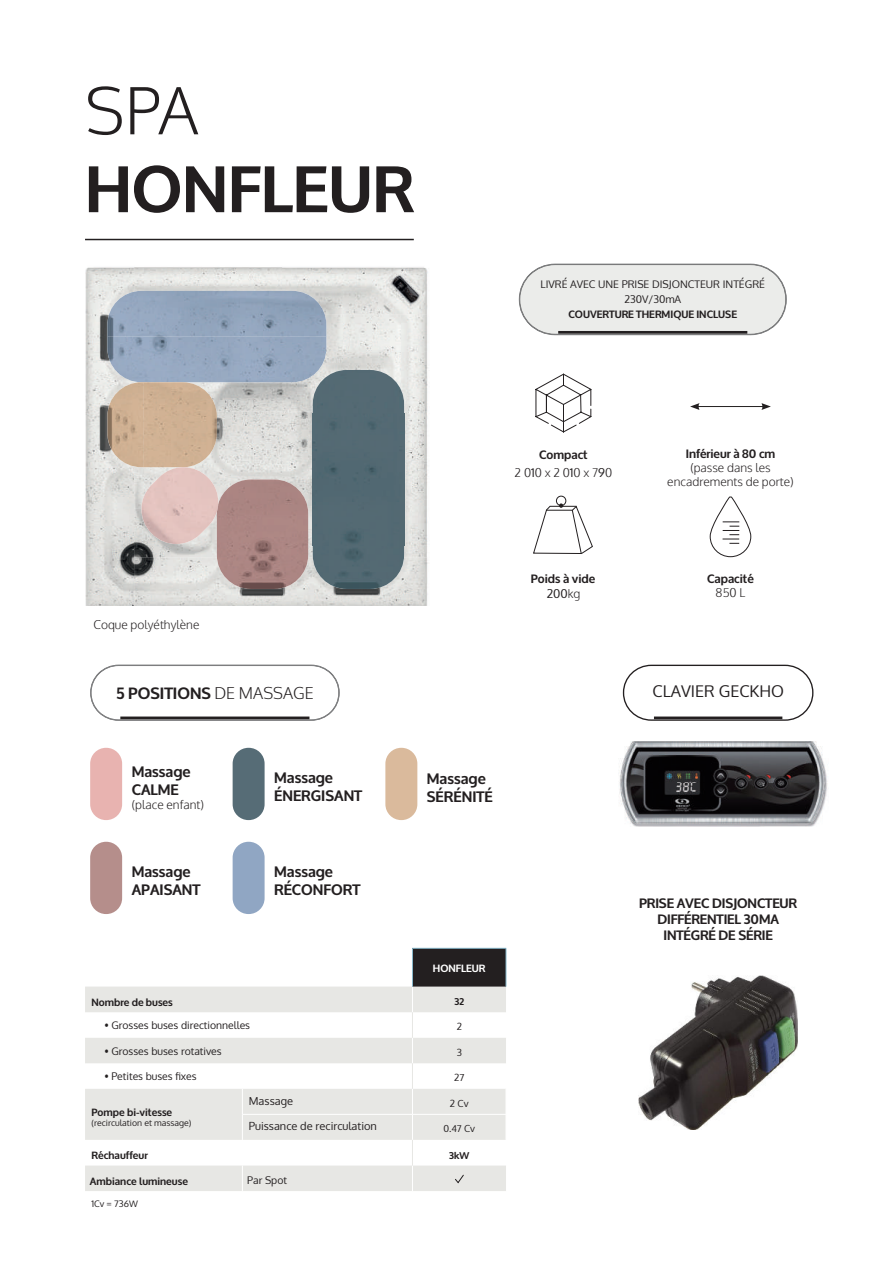
<style>
.page{position:relative;width:893px;height:1263px;background:#fff}
.page>*{position:absolute;margin:0;border:0;box-sizing:border-box;transform-origin:0 0}
.t1{font:700 64.95px "Oxygen";color:#231f20}
.t2{font:300 64.95px "Oxygen";color:#231f20}
.t3{font:700 16.2px "Oxygen";color:#231f20}
.t4{font:16.2px "Oxygen";color:#231f20}
.t5{font:700 15px/18px "Oxygen";color:#231f20}
.t6{font:700 13.5px/16.2px "Oxygen";letter-spacing:-.01em;color:#231f20;text-align:center}
.t7{font:300 12px/17.5px "Oxygen";color:#231f20;text-align:center}
.t8{font:700 12px/14.4px "Oxygen";color:#231f20;text-align:center}
.t9{font:11.1px "Oxygen";color:#231f20}
.t10{font:10.5px/15px "Oxygen";color:#231f20;text-align:center}
.t11{font:700 10.5px "Oxygen";color:#231f20}
.t12{font:10.35px "Oxygen";color:#231f20}
.t13{font:700 10.35px "Oxygen";color:#231f20}
.t14{font:700 10.35px "Oxygen";color:#fff}
.t15{font:9.75px "Oxygen";color:#231f20}
.t16{font:700 9.75px "Oxygen";color:#231f20}
.t17{font:9.45px "Oxygen";color:#231f20}
.t18{font:9px "Oxygen";color:#231f20}
.t19{font:8.7px "Oxygen";color:#231f20}
.s1{font-weight:700}
.s2{font-weight:400}
.s3{font-weight:300}
.s4{font-size:9.75px}
</style>
<div class="page">
<img style="left:134px;top:557px;width:294px;height:49px">
<img style="left:85px;top:267px;width:49px;height:339px">
<img style="left:404px;top:412px;width:24px;height:145px">
<img style="left:282px;top:412px;width:31px;height:145px">
<img style="left:134px;top:509px;width:83px;height:48px">
<img style="left:134px;top:460px;width:148px;height:49px">
<img style="left:217px;top:412px;width:65px;height:48px">
<img style="left:282px;top:363px;width:146px;height:49px">
<img style="left:217px;top:382px;width:65px;height:30px">
<img style="left:326px;top:314px;width:102px;height:49px">
<img style="left:282px;top:267px;width:146px;height:47px">
<img style="left:134px;top:267px;width:148px;height:24px">
<hr style="left:85px;top:239px;width:329px;height:1px;background:#231f20">
<div style="left:412px;top:948px;width:94px;height:38px;background:#231f20"></div>
<svg style="left:85px;top:986px;width:421px;height:205px;fill:#e7e7e4"></svg>
<hr style="left:243px;top:1114px;width:169px;height:1px;background:#fff">
<svg style="left:242px;top:1165px;width:1px;height:26px"></svg>
<hr style="left:412px;top:1114px;width:94px;height:1px;background:#fff">
<svg style="left:242px;top:1089px;width:1px;height:51px"></svg>
<hr style="left:412px;top:948px;width:94px;height:1px;background:#8abacd">
<hr style="left:412px;top:948px;width:1px;height:38px;background:#8abacd">
<hr style="left:506px;top:948px;width:1px;height:38px;background:#8abacd">
<svg style="left:412px;top:986px;width:1px;height:205px"></svg>
<svg style="left:454px;top:1174px;width:11px;height:10px"></svg>
<svg style="left:519px;top:264px;width:268px;height:71px;background:#e7e8e6"></svg>
<hr style="left:558px;top:331px;width:189px;height:3px;background:#231f20">
<svg style="left:90px;top:665px;width:250px;height:56px"></svg>
<hr style="left:120px;top:716px;width:189px;height:3px;background:#231f20">
<div style="left:90px;top:842px;width:32px;height:72px;background:#b58e8b;border-radius:16px"></div>
<div style="left:233px;top:748px;width:32px;height:72px;background:#566c76;border-radius:16px"></div>
<div style="left:233px;top:842px;width:32px;height:72px;background:#90a6c3;border-radius:16px"></div>
<div style="left:90px;top:748px;width:32px;height:72px;background:#e8b3b0;border-radius:16px"></div>
<div style="left:385px;top:748px;width:32px;height:72px;background:#daba9c;border-radius:16px"></div>
<svg style="left:535px;top:373px;width:57px;height:60px"></svg>
<svg style="left:709px;top:496px;width:42px;height:61px"></svg>
<hr style="left:697px;top:406px;width:67px;height:1px;background:#231f20">
<svg style="left:690px;top:403px;width:10px;height:7px"></svg>
<svg style="left:761px;top:403px;width:10px;height:7px"></svg>
<div style="left:556px;top:496px;width:10px;height:10px;border:1px solid #231f20;border-radius:50%"></div>
<svg style="left:533px;top:503px;width:60px;height:51px"></svg>
<img style="left:313px;top:370px;width:91px;height:219px">
<img style="left:217px;top:479px;width:91px;height:110px">
<img style="left:107px;top:291px;width:219px;height:91px">
<img style="left:107px;top:382px;width:110px;height:85px">
<img style="left:138px;top:467px;width:81px;height:77px">
<div style="left:623px;top:665px;width:190px;height:56px;border:1px solid #231f20;border-radius:27px"></div>
<hr style="left:654px;top:716px;width:128px;height:3px;background:#231f20">
<img style="left:619px;top:741px;width:209px;height:86px">
<img style="left:639px;top:976px;width:158px;height:153px">
<h1 class="t2" style="left:85px;top:81px;width:115px">SPA</h1>
<h1 class="t1" style="left:85px;top:149px;width:330px">HONFLEUR</h1>
<p class="t10" style="left:540px;top:278px;width:226px">LIVRÉ AVEC UNE PRISE DISJONCTEUR INTÉGRÉ<br>230V/30mA</p>
<p class="t11" style="left:568px;top:308px;width:170px">COUVERTURE THERMIQUE INCLUSE</p>
<p class="t7" style="left:515px;top:447px;width:99px"><span class="s1">Compact<br></span>2 0<span class="s2">1</span>0 x 2 0<span class="s2">1</span>0 x 7<span class="s2">9</span>0</p>
<p class="t8" style="left:686px;top:446px;width:91px">Inférieur à 80 cm</p>
<p class="t7" style="left:667px;top:461px;width:128px;line-height:14.4px">(passe dans les encadrements de porte)</p>
<p class="t7" style="left:94px;top:617px;width:107px">Coque polyéthylène</p>
<h2 class="t3" style="left:116px;top:683px;width:199px">5 POSITIONS <span class="s3">DE MASSAGE</span></h2>
<p class="t5" style="left:132px;top:762px;width:60px">Massage<br>CALME</p>
<p class="t7" style="left:132px;top:797px;width:74px">(place enfant)</p>
<p class="t5" style="left:132px;top:862px;width:70px">Massage<br>APAISANT</p>
<p class="t5" style="left:274px;top:769px;width:90px">Massage<br>ÉNERGISANT</p>
<p class="t5" style="left:274px;top:862px;width:88px">Massage<br>RÉCONFORT</p>
<p class="t5" style="left:427px;top:770px;width:67px">Massage<br>SÉRÉNITÉ</p>
<p class="t14" style="left:433px;top:962px;width:54px">HONFLEUR</p>
<p class="t13" style="left:91px;top:996px;width:83px">Nombre de buses</p>
<p class="t16" style="left:454px;top:996px;width:11px">32</p>
<p class="t12" style="left:104px;top:1021px;width:147px">ï Grosses buses directionnelles</p>
<p class="t15" style="left:457px;top:1022px;width:7px">2</p>
<p class="t12" style="left:104px;top:1047px;width:119px">ï Grosses buses rotatives</p>
<p class="t15" style="left:457px;top:1048px;width:7px">3</p>
<p class="t12" style="left:104px;top:1070px;width:94px">• Petites buses fixes</p>
<p class="t15" style="left:454px;top:1073px;width:12px">27</p>
<p class="t13" style="left:91px;top:1105px;width:82px">Pompe bi-vitesse</p>
<p class="t19" style="left:91px;top:1119px;width:101px">(recirculation et massage)</p>
<p class="t9" style="left:249px;top:1096px;width:46px">Massage</p>
<p class="t15" style="left:450px;top:1099px;width:20px">2 Cv</p>
<p class="t9" style="left:249px;top:1121px;width:130px">Puissance de recirculation</p>
<p class="t17" style="left:443px;top:1124px;width:33px">0.47 <span class="s4">Cv</span></p>
<p class="t13" style="left:91px;top:1149px;width:58px">Réchauffeur</p>
<p class="t16" style="left:449px;top:1149px;width:22px">3kW</p>
<p class="t13" style="left:90px;top:1175px;width:99px">Ambiance lumineuse</p>
<p class="t12" style="left:247px;top:1175px;width:41px">Par Spot</p>
<p class="t18" style="left:91px;top:1200px;width:48px">1Cv = 736W</p>
<p class="t8" style="left:531px;top:572px;width:66px">Poids à vide<br><span class="s2">200</span><span class="s3">kg</span></p>
<p class="t8" style="left:707px;top:571px;width:48px">Capacité</p>
<p class="t7" style="left:716px;top:585px;width:31px">850 L</p>
<h2 class="t4" style="left:652px;top:684px;width:133px">CLAVIER GECKHO</h2>
<p class="t6" style="left:639px;top:894px;width:160px">PRISE AVEC DISJONCTEUR<br>DIFFÉRENTIEL 30MA<br>INTÉGRÉ DE SÉRIE</p>
</div>
